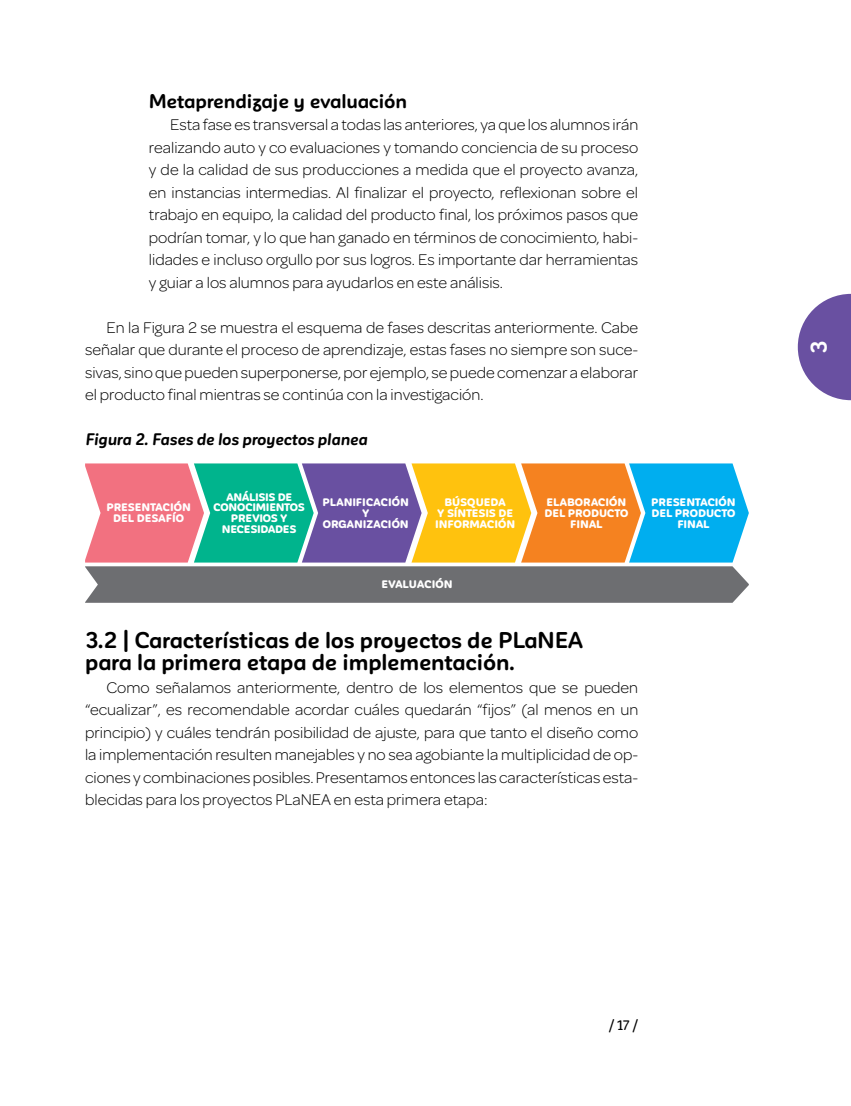
<style>
.page{position:relative;width:851px;height:1106px;background:#fff}
.page>*{position:absolute;margin:0;border:0;box-sizing:border-box;transform-origin:0 0}
.t1{font:700 22.5px/22.5px "Corporative Sans Rd Alt";letter-spacing:-.01em;color:#000}
.t2{font:700 22.5px "Corporative Sans Rd Alt";color:#fff}
.t3{font:700 19.5px "Corporative Sans Rd Alt";letter-spacing:-.01em;color:#000}
.t4{font:300 16.5px/22.5px "Omnes";color:#000;text-align:justify}
.t5{font:italic 700 16.5px "Corporative Sans Rd Alt";letter-spacing:-.01em;color:#000}
.t6{font:500 13.5px "Corporative Sans Rd Alt";color:#000}
.t7{font:900 10.8px/10.8px "Corporative Sans Rd";letter-spacing:-.01em;color:#fff;text-align:center}
.t8{font:900 10.8px/10.8px "Corporative Sans Rd";letter-spacing:-.03em;color:#fff;text-align:center}
</style>
<div class="page">
<svg style="left:85px;top:463px;width:663px;height:140px;background:#8e9180"></svg>
<svg style="left:797px;top:294px;width:53px;height:106px"></svg>
<p class="t3" style="left:149px;top:90px;width:260px">Metaprendizaje y evaluación</p>
<p class="t4" style="left:149px;top:113px;width:491px;text-indent:21px">Esta fase es transversal a todas las anteriores, ya que los alumnos irán realizando auto y co evaluaciones y tomando conciencia de su proceso y de la calidad de sus producciones a medida que el proyecto avanza, en instancias intermedias. Al finalizar el proyecto, reflexionan sobre el trabajo en equipo, la calidad del producto final, los próximos pasos que podrían tomar, y lo que han ganado en términos de conocimiento, habi&shy;lidades e incluso orgullo por sus logros. Es importante dar herramientas y guiar a los alumnos para ayudarlos en este análisis.</p>
<p class="t4" style="left:85px;top:316px;width:554px;text-indent:21px">En la Figura 2 se muestra el esquema de fases descritas anteriormente. Cabe señalar que durante el proceso de aprendizaje, estas fases no siempre son suce&shy;sivas, sino que pueden superponerse, por ejemplo, se puede comenzar a elaborar el producto final mientras se continúa con la investigación.</p>
<p class="t5" style="left:85px;top:430px;width:284px">Figura 2. Fases de los proyectos planea</p>
<p class="t7" style="left:106px;top:502px;width:86px">PRESENTACIÓN<br>DEL DESAFÍO</p>
<p class="t8" style="left:213px;top:491px;width:93px">ANÁLISIS DE<br>CONOCIMIENTOS<br>PREVIOS Y<br>NECESIDADES</p>
<p class="t7" style="left:322px;top:497px;width:88px">PLANIFICACIÓN<br>Y<br>ORGANIZACIÓN</p>
<p class="t7" style="left:435px;top:497px;width:82px">BÚSQUEDA<br>Y SÍNTESIS DE<br>INFORMACIÓN</p>
<p class="t7" style="left:544px;top:497px;width:85px">ELABORACIÓN<br>DEL PRODUCTO<br>FINAL</p>
<p class="t7" style="left:651px;top:497px;width:86px">PRESENTACIÓN<br>DEL PRODUCTO<br>FINAL</p>
<p class="t7" style="left:381px;top:579px;width:73px">EVALUACIÓN</p>
<h1 class="t1" style="left:85px;top:629px;width:499px">3.2 | Características de los proyectos de PLaNEA para la primera etapa de implementación.</h1>
<p class="t4" style="left:85px;top:676px;width:554px;text-indent:21px">Como señalamos anteriormente, dentro de los elementos que se pueden “ecualizar”, es recomendable acordar cuáles quedarán “fijos” (al menos en un principio) y cuáles tendrán posibilidad de ajuste, para que tanto el diseño como la implementación resulten manejables y no sea agobiante la multiplicidad de op&shy;ciones y combinaciones posibles. Presentamos entonces las características esta&shy;blecidas para los proyectos PLaNEA en esta primera etapa:</p>
<h1 class="t2" style="left:806px;top:354px;width:15px;rotate:-90deg">3</h1>
<p class="t6" style="left:608px;top:1018px;width:31px">/ 17 /</p>
</div>
